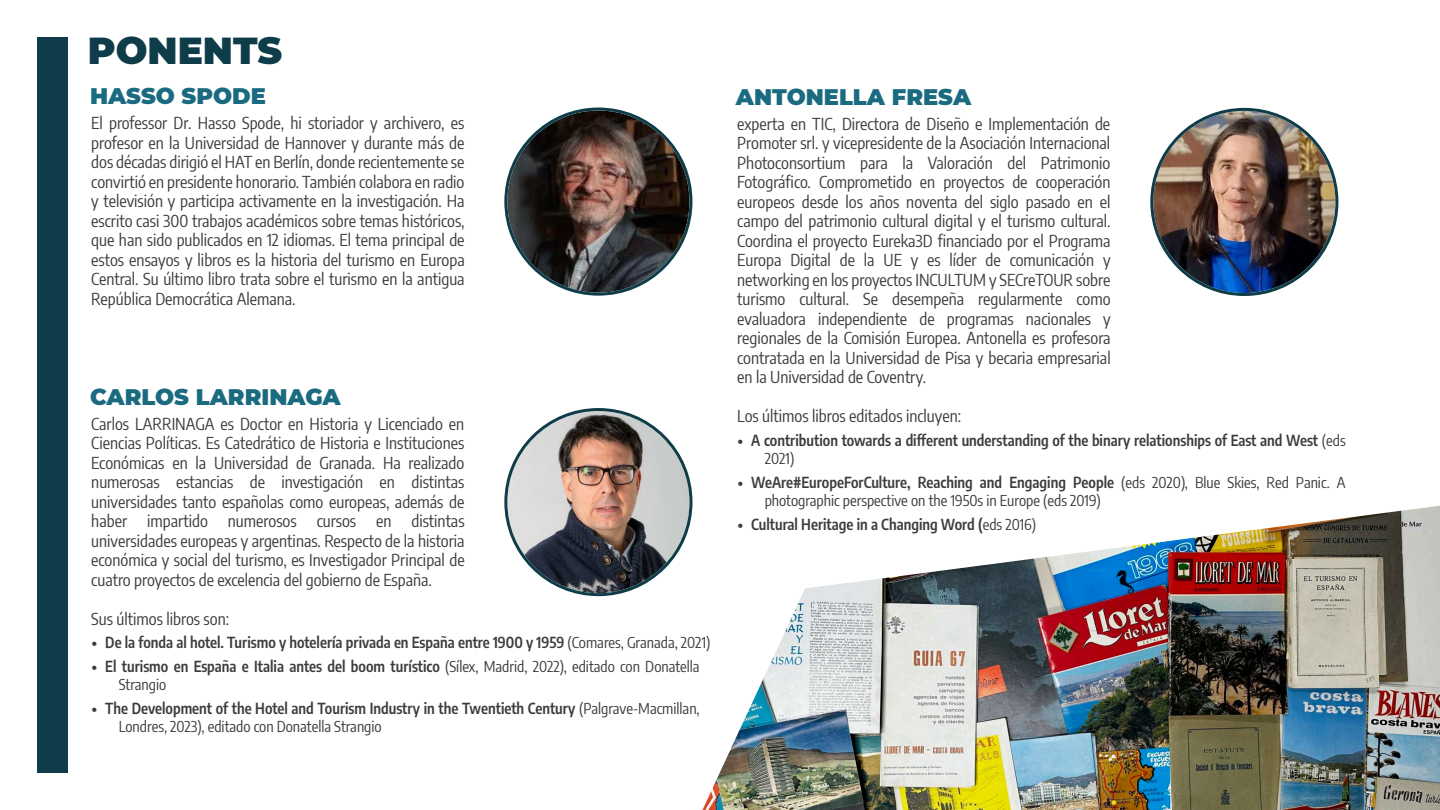
<style>
.page{position:relative;width:1440px;height:810px;background:#fff}
.page>*{position:absolute;margin:0;border:0;box-sizing:border-box;transform-origin:0 0}
.t1{font:900 37.5px "Montserrat";color:#0e3d49}
.t2{font:900 22.5px "Montserrat";color:#1b6b80}
.t3{font:16.5px/19.5px "Encode Sans Condensed";color:#3c3c3b;text-align:justify}
.t4{font:600 15px/24px "Encode Sans Condensed";color:#3c3c3b}
.t5{font:15px/18px "Encode Sans Condensed";color:#3c3c3b}
.s1{font-weight:400}
.s2{font-weight:600}
</style>
<div class="page">
<div style="left:38px;top:37px;width:30px;height:736px;background:#0e3d49"></div>
<img style="left:702px;top:506px;width:738px;height:304px">
<img style="left:504px;top:108px;width:188px;height:188px">
<img style="left:504px;top:408px;width:188px;height:188px">
<img style="left:1150px;top:108px;width:188px;height:188px">
<h1 class="t1" style="left:88px;top:29px;width:196px">PONENTS</h1>
<h2 class="t2" style="left:90px;top:83px;width:177px">HASSO SPODE</h2>
<p class="t3" style="left:91px;top:114px;width:375px">El professor Dr. Hasso Spode, hi storiador y archivero, es profesor en la Universidad de Hannover y durante m·s de dos dÈcadas dirigiÛ el HAT en BerlÌn, donde recientemente se convirtiÛ en presidente honorario. TambiÈn colabora en radio y televisiÛn y participa activamente en la investigaciÛn. Ha escrito casi 300 trabajos acadÈmicos sobre temas histÛricos, que han sido publicados en 12 idiomas. El tema principal de estos ensayos y libros es la historia del turismo en Europa Central. Su ˙ltimo libro trata sobre el turismo en la antigua Rep˙blica Democr·tica Alemana.</p>
<h2 class="t2" style="left:90px;top:384px;width:252px">CARLOS LARRINAGA</h2>
<p class="t3" style="left:91px;top:414px;width:375px">Carlos LARRINAGA es Doctor en Historia y Licenciado en Ciencias PolÌticas. Es Catedr·tico de Historia e Instituciones EconÛmicas en la Universidad de Granada. Ha realizado numerosas estancias de investigaciÛn en distintas universidades tanto espaÒolas como europeas, adem·s de haber impartido numerosos cursos en distintas universidades europeas y argentinas. Respecto de la historia econÛmica y social del turismo, es Investigador Principal de cuatro proyectos de excelencia del gobierno de EspaÒa.</p>
<p class="t3" style="left:91px;top:609px;width:139px">Sus ˙ltimos libros son:</p>
<p class="t4" style="left:92px;top:632px;width:620px">ï De la fonda al hotel. Turismo y hotelerÌa privada en EspaÒa entre 1900 y 1959 <span class="s1">(Comares, Granada, 2021) </span>ï El turismo en EspaÒa e Italia antes del boom turÌstico <span class="s1">(SÌlex, Madrid, 2022), editado con Donatella</span></p>
<p class="t4" style="left:92px;top:674px;width:609px;text-indent:27px"><span class="s1">Strangio<br></span>ï The Development of the Hotel and Tourism Industry in the Twentieth Century <span class="s1">(Palgrave-Macmillan,</span></p>
<p class="t5" style="left:119px;top:718px;width:264px">Londres, 2023), editado con Donatella Strangio</p>
<h2 class="t2" style="left:736px;top:84px;width:237px">ANTONELLA FRESA</h2>
<p class="t3" style="left:737px;top:114px;width:375px">experta en TIC, Directora de DiseÒo e ImplementaciÛn de Promoter srl. y vicepresidente de la AsociaciÛn Internacional Photoconsortium para la ValoraciÛn del Patrimonio Fotográfico. Comprometido en proyectos de cooperación europeos desde los aÒos noventa del siglo pasado en el campo del patrimonio cultural digital y el turismo cultural.<br>Coordina el proyecto Eureka3D financiado por el Programa Europa Digital de la UE y es lÌder de comunicaciÛn y networking en los proyectos INCULTUM y SECreTOUR sobre turismo cultural. Se desempeÒa regularmente como evaluadora independiente de programas nacionales y regionales de la ComisiÛn Europea. Antonella es profesora contratada en la Universidad de Pisa y becaria empresarial en la Universidad de Coventry.</p>
<p class="t3" style="left:737px;top:407px;width:225px">Los ˙ltimos libros editados incluyen:</p>
<p class="t4" style="left:765px;top:433px;width:582px;line-height:18px;text-indent:-27px">ï A contribution towards a different understanding of the binary relationships of East and West <span class="s1">(eds<br>2021)</span></p>
<p class="t5" style="left:765px;top:474px;width:582px;text-indent:-27px"><span class="s2">ï WeAre#EuropeForCulture, Reaching and Engaging People</span> (eds 2020), Blue Skies, Red Panic. A photographic perspective on the 1950s in Europe (eds 2019)</p>
<p class="t4" style="left:738px;top:514px;width:300px">ï Cultural Heritage in a Changing Word (<span class="s1">eds 2016)</span></p>
</div>
